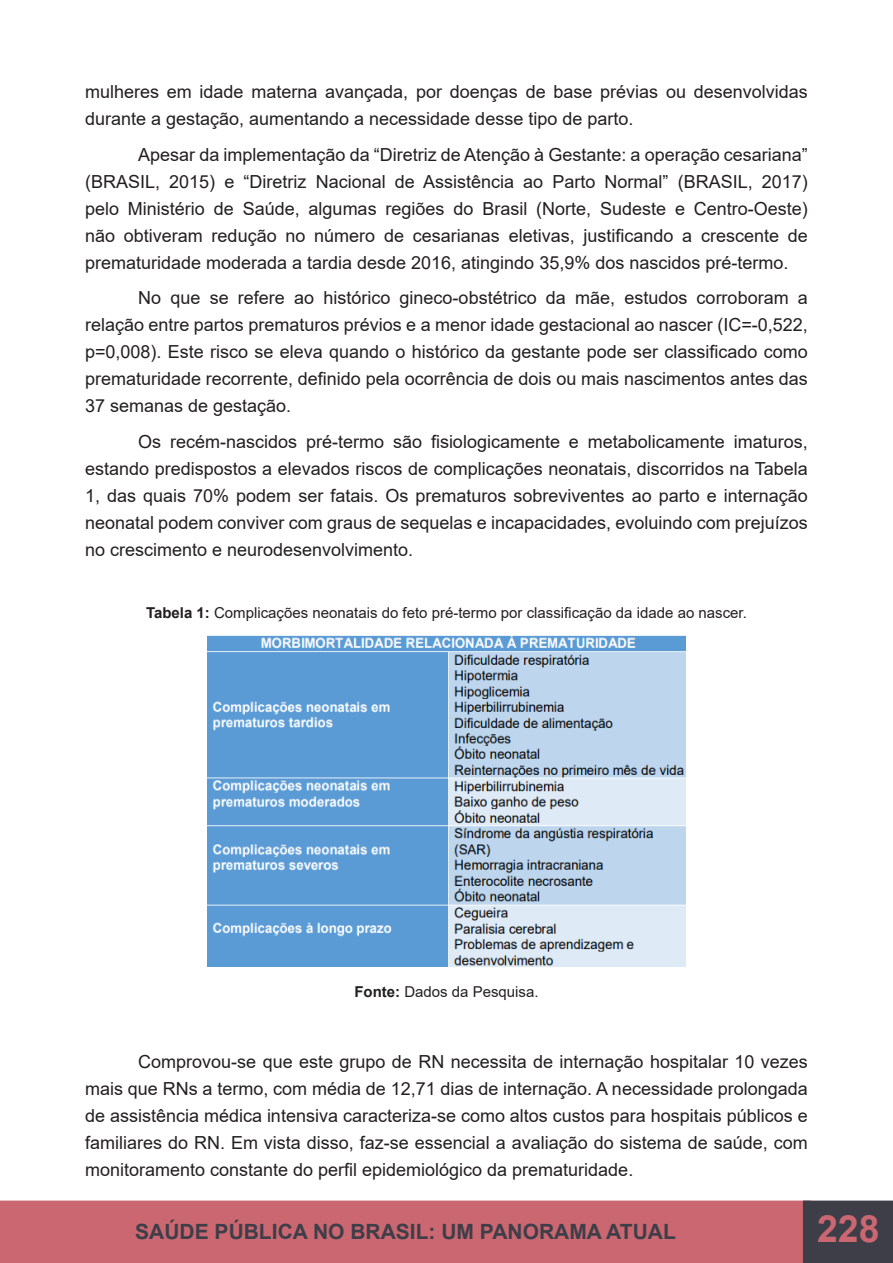
<style>
.page{position:relative;width:893px;height:1263px;background:#fff}
.page>*{position:absolute;margin:0;border:0;box-sizing:border-box;transform-origin:0 0}
.t1{font:700 37.5px "Arial";color:#ca6770}
.t2{font:700 21px "Arial";color:#3e3e49}
.t3{font:18px/27px "Arial";color:#231f20;text-align:justify}
.t4{font:15px "Arial";color:#231f20}
.s1{font-weight:700}
</style>
<div class="page">
<div style="left:1px;top:1201px;width:809px;height:61px;background:#ca6770"></div>
<div style="left:0;top:1200px;width:811px;height:63px;border:2px solid #ca6770"></div>
<div style="left:803px;top:1200px;width:90px;height:63px;background:#3e3e49;border:2px solid #3e3e49"></div>
<div style="left:812px;top:1214px;width:72px;height:49px;background:#3e3e49"></div>
<img style="left:207px;top:635px;width:479px;height:331px">
<p class="t3" style="left:85px;top:78px;width:724px">mulheres em idade materna avançada, por doenças de base prévias ou desenvolvidas durante a gestação, aumentando a necessidade desse tipo de parto.</p>
<p class="t3" style="left:85px;top:141px;width:724px;text-indent:53px">Apesar da implementação da “Diretriz de Atenção à Gestante: a operação cesariana” (BRASIL, 2015) e “Diretriz Nacional de Assistência ao Parto Normal” (BRASIL, 2017) pelo Ministério de Saúde, algumas regiões do Brasil (Norte, Sudeste e Centro-Oeste) não obtiveram redução no número de cesarianas eletivas, justificando a crescente de prematuridade moderada a tardia desde 2016, atingindo 35,9% dos nascidos pré-termo.</p>
<p class="t3" style="left:85px;top:284px;width:724px;text-indent:53px">No que se refere ao histórico gineco-obstétrico da mãe, estudos corroboram a relação entre partos prematuros prévios e a menor idade gestacional ao nascer (IC=-0,522, p=0,008). Este risco se eleva quando o histórico da gestante pode ser classificado como prematuridade recorrente, definido pela ocorrência de dois ou mais nascimentos antes das 37 semanas de gestação.</p>
<p class="t3" style="left:85px;top:428px;width:724px;text-indent:53px">Os recém-nascidos pré-termo são fisiologicamente e metabolicamente imaturos, estando predispostos a elevados riscos de complicações neonatais, discorridos na Tabela 1, das quais 70% podem ser fatais. Os prematuros sobreviventes ao parto e internação neonatal podem conviver com graus de sequelas e incapacidades, evoluindo com prejuízos no crescimento e neurodesenvolvimento.</p>
<p class="t4" style="left:146px;top:602px;width:602px"><span class="s1">Tabela 1:</span> Complicações neonatais do feto pré-termo por classificação da idade ao nascer.</p>
<p class="t4" style="left:354px;top:981px;width:186px"><span class="s1">Fonte:</span> Dados da Pesquisa.</p>
<p class="t3" style="left:85px;top:1048px;width:724px;text-indent:53px">Comprovou-se que este grupo de RN necessita de internação hospitalar 10 vezes mais que RNs a termo, com média de 12,71 dias de internação. A necessidade prolongada de assistência médica intensiva caracteriza-se como altos custos para hospitais públicos e familiares do RN. Em vista disso, faz-se essencial a avaliação do sistema de saúde, com monitoramento constante do perfil epidemiológico da prematuridade.</p>
<p class="t2" style="left:135px;top:1217px;width:542px">SAÚDE PÚBLICA NO BRASIL: UM PANORAMA ATUAL</p>
<h1 class="t1" style="left:817px;top:1202px;width:64px">228</h1>
</div>
